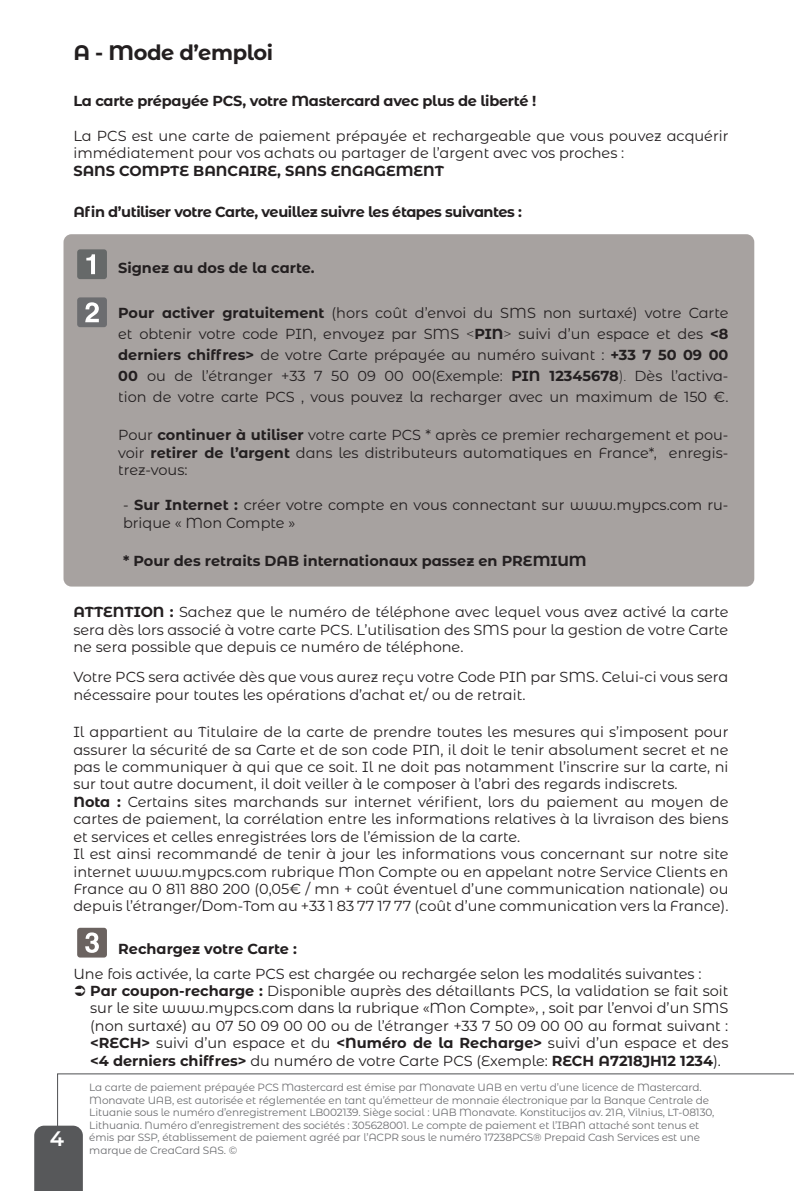
<style>
.page{position:relative;width:794px;height:1191px;background:#fff}
.page>*{position:absolute;margin:0;border:0;box-sizing:border-box;transform-origin:0 0}
.t1{font:700 21px "Montserrat Alternates";color:#231f20}
.t2{font:600 21px "Montserrat Alternates";color:#fff}
.t3{font:14.7px/17.5px "Montserrat Alternates";color:#231f20;text-align:justify}
.Titres{font:700 14.7px "Montserrat Alternates";color:#231f20}
.Titres-2{font:700 14.7px "Montserrat Alternates";letter-spacing:-.03em;color:#231f20}
.Titres-3{font:700 14.7px "Montserrat Alternates";letter-spacing:-.02em;color:#231f20}
.t4{font:10.5px/12.6px "Montserrat Alternates";letter-spacing:-.01em;color:#6c6d70}
.s1{font-weight:700}
.s2{font-weight:300}
</style>
<div class="page">
<svg style="left:57px;top:1073px;width:737px;height:52px"></svg>
<div style="left:34px;top:1125px;width:49px;height:66px;background:#57585a"></div>
<div style="left:63px;top:234px;width:691px;height:352px;background:#a7a2a0;border-radius:8px"></div>
<div style="left:77px;top:249px;width:30px;height:30px;background:#666969;border-radius:3px"></div>
<svg style="left:86px;top:254px;width:9px;height:20px"></svg>
<div style="left:77px;top:297px;width:30px;height:30px;background:#6c6d70;border-radius:3px"></div>
<svg style="left:85px;top:302px;width:14px;height:20px"></svg>
<div style="left:77px;top:927px;width:30px;height:30px;background:#6b6360;border-radius:3px"></div>
<svg style="left:85px;top:932px;width:14px;height:21px"></svg>
<p class="t1" style="left:73px;top:37px;width:201px">A - Mode d’emploi</p>
<p class="Titres-3" style="left:73px;top:91px;width:464px">La carte prépayée PCS, votre Mastercard avec plus de liberté !</p>
<p class="t3" style="left:73px;top:126px;width:656px">La PCS est une carte de paiement prépayée et rechargeable que vous pouvez acquérir immédiatement pour vos achats ou partager de l’argent avec vos proches :</p>
<p class="Titres" style="left:73px;top:160px;width:372px">SANS COMPTE BANCAIRE, SANS ENGAGEMENT</p>
<p class="Titres-2" style="left:73px;top:201px;width:450px">Afin d’utiliser votre Carte, veuillez suivre les étapes suivantes :</p>
<h1 class="t2" style="left:50px;top:1123px;width:16px">4</h1>
<p class="Titres" style="left:118px;top:257px;width:198px">Signez au dos de la carte.</p>
<p class="t3" style="left:118px;top:301px;width:612px;line-height:21px"><span class="s1">Pour activer gratuitement</span> (hors coût d’envoi du SMS non surtaxé) votre Carte et obtenir votre code PIN, envoyez par SMS <span class="s2">&lt;</span><span class="s1">PIN</span><span class="s2">&gt;</span> suivi d’un espace et des <span class="s1">&lt;8 derniers chiffres&gt;</span> de votre Carte prépayée au numéro suivant : <span class="s1">+33 7 50 09 00<br>00</span> ou de l’étranger +33 7 50 09 00 00(Exemple: <span class="s1">PIN 12345678</span><span class="s2">).</span> Dès l’activa&shy;tion de votre carte PCS , vous pouvez la recharger avec un maximum de 150 €.</p>
<p class="t3" style="left:118px;top:426px;width:612px">Pour <span class="s1">continuer à utiliser</span> votre carte PCS * après ce premier rechargement et pou&shy;voir <span class="s1">retirer de l’argent</span> dans les distributeurs automatiques en France*, enregis&shy;trez-vous:</p>
<p class="t3" style="left:123px;top:495px;width:607px">- <span class="s1">Sur Internet :</span> créer votre compte en vous connectant sur www.mypcs.com ru&shy;brique « Mon Compte »</p>
<p class="Titres" style="left:123px;top:550px;width:465px">* Pour des retraits DAB internationaux passez en PREMIUM</p>
<p class="t3" style="left:73px;top:602px;width:656px"><span class="s1">ATTENTION :</span> Sachez que le numéro de téléphone avec lequel vous avez activé la carte sera dès lors associé à votre carte PCS. L’utilisation des SMS pour la gestion de votre Carte ne sera possible que depuis ce numéro de téléphone.</p>
<p class="t3" style="left:73px;top:668px;width:656px">Votre PCS sera activée dès que vous aurez reçu votre Code PIN par SMS. Celui-ci vous sera nécessaire pour toutes les opérations d’achat et/ ou de retrait.</p>
<p class="t3" style="left:73px;top:722px;width:656px">Il appartient au Titulaire de la carte de prendre toutes les mesures qui s’imposent pour assurer la sécurité de sa Carte et de son code PIN, il doit le tenir absolument secret et ne pas le communiquer à qui que ce soit. Il ne doit pas notamment l’inscrire sur la carte, ni sur tout autre document, il doit veiller à le composer à l’abri des regards indiscrets.</p>
<p class="t3" style="left:73px;top:792px;width:656px"><span class="s1">Nota :</span> Certains sites marchands sur internet vérifient, lors du paiement au moyen de cartes de paiement, la corrélation entre les informations relatives à la livraison des biens et services et celles enregistrées lors de l’émission de la carte.</p>
<p class="t3" style="left:73px;top:844px;width:656px">Il est ainsi recommandé de tenir à jour les informations vous concernant sur notre site internet www.mypcs.com rubrique Mon Compte ou en appelant notre Service Clients en France au 0 811 880 200 (0,05€ / mn + coût éventuel d’une communication nationale) ou depuis l’étranger/Dom-Tom au +33 1 83 77 17 77 (coût d’une communication vers la France).</p>
<p class="Titres" style="left:118px;top:938px;width:180px">Rechargez votre Carte :</p>
<p class="t3" style="left:73px;top:964px;width:629px">Une fois activée, la carte PCS est chargée ou rechargée selon les modalités suivantes :</p>
<p class="t3" style="left:90px;top:981px;width:640px"><span class="s1">Par coupon-recharge :</span> Disponible auprès des détaillants PCS, la validation se fait soit sur le site www.mypcs.com dans la rubrique «Mon Compte», , soit par l’envoi d’un SMS (non surtaxé) au 07 50 09 00 00 ou de l’étranger +33 7 50 09 00 00 au format suivant : <span class="s1">&lt;RECH&gt;</span> suivi d’un espace et du <span class="s1">&lt;Numéro de la Recharge&gt;</span> suivi d’un espace et des <span class="s1">&lt;4 derniers chiffres&gt;</span> du numéro de votre Carte PCS (Exemple: <span class="s1">RECH A7218JH12 1234</span>).</p>
<p class="t4" style="left:89px;top:1080px;width:626px">La carte de paiement prépayée PCS Mastercard est émise par Monavate UAB en vertu d’une licence de Mastercard.<br>Monavate UAB, est autorisée et réglementée en tant qu’émetteur de monnaie électronique par la Banque Centrale de Lituanie sous le numéro d’enregistrement LB002139. Siège social : UAB Monavate. Konstitucijos av. 21A, Vilnius, LT-08130, Lithuania. Numéro d’enregistrement des sociétés : 305628001. Le compte de paiement et l’IBAN attaché sont tenus et émis par SSP, établissement de paiement agréé par l’ACPR sous le numéro 17238PCS® Prepaid Cash Services est une marque de CreaCard SAS. ©</p>
</div>
